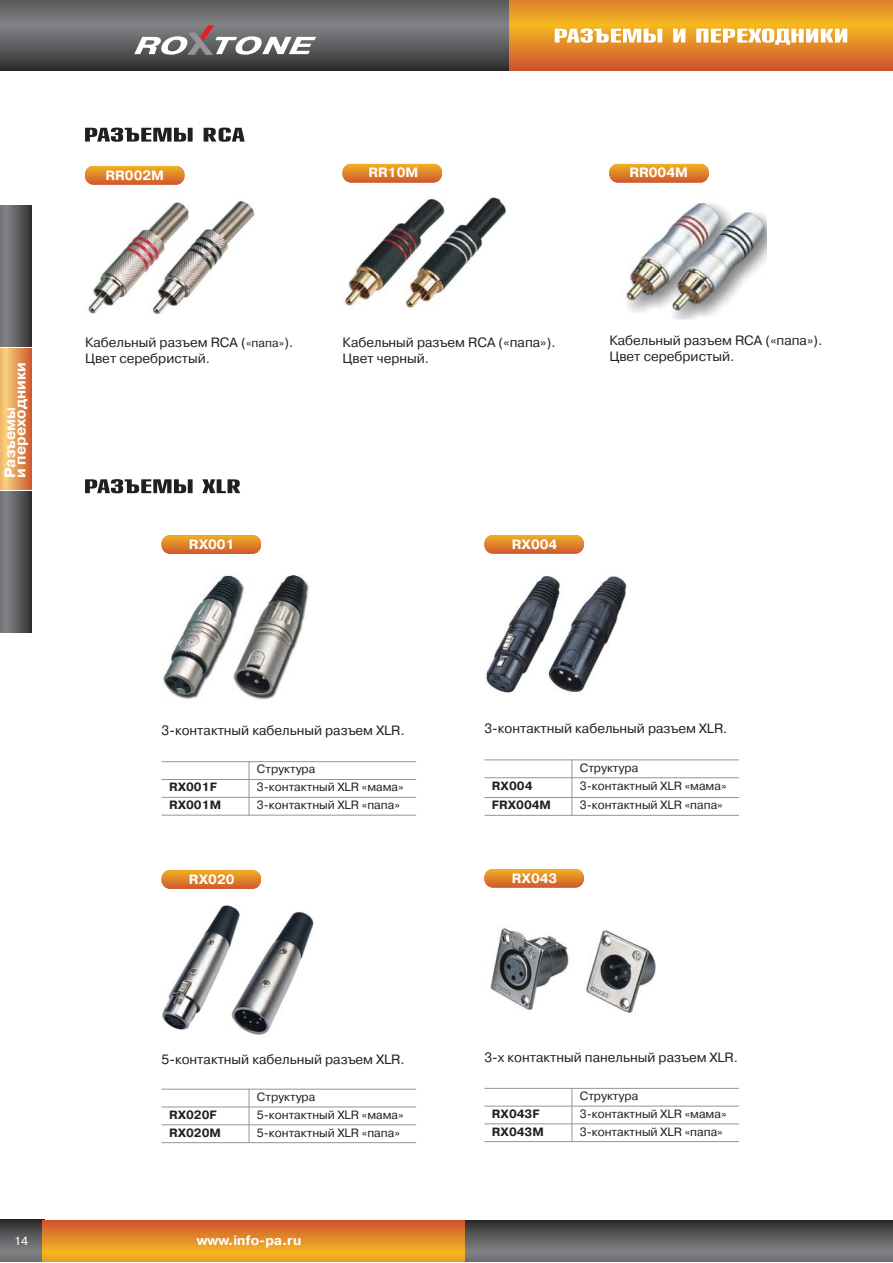
<style>
.page{position:relative;width:893px;height:1263px;background:#fff}
.page>*{position:absolute;margin:0;border:0;box-sizing:border-box;transform-origin:0 0}
.t1{font:700 15px/10.5px "Pragmatica C";color:#fff}
.t2{font:13.5px/16.2px "Pragmatica C";color:#231f20}
.t3{font:700 13.5px "Pragmatica C";color:#fff}
.t4{font:12px "Pragmatica C";color:#231f20}
.t5{font:700 12px "Pragmatica C";color:#231f20}
.t6{font:12px "Pragmatica C";color:#fff}
.s1{font-size:12px}
</style>
<div class="page">
<svg style="left:0;top:0;width:509px;height:71px;background:#5d5d60"></svg>
<svg style="left:509px;top:0;width:383px;height:71px;background:#e28928"></svg>
<svg style="left:134px;top:25px;width:182px;height:30px"></svg>
<svg style="left:465px;top:1220px;width:427px;height:42px;background:#5e5f61"></svg>
<svg style="left:0;top:1220px;width:43px;height:42px;background:#626060"></svg>
<svg style="left:43px;top:1220px;width:422px;height:42px;background:#e38c26"></svg>
<svg style="left:0;top:348px;width:32px;height:142px;background:#e69b59"></svg>
<svg style="left:0;top:205px;width:32px;height:142px;background:#5f6062"></svg>
<svg style="left:0;top:492px;width:32px;height:141px;background:#5f6062"></svg>
<svg style="left:555px;top:29px;width:292px;height:16px"></svg>
<svg style="left:85px;top:128px;width:160px;height:14px"></svg>
<svg style="left:85px;top:166px;width:99px;height:19px;background:#df842a"></svg>
<img style="left:88px;top:201px;width:167px;height:113px">
<svg style="left:342px;top:164px;width:100px;height:19px;background:#e0852c"></svg>
<img style="left:342px;top:197px;width:164px;height:111px">
<svg style="left:609px;top:164px;width:100px;height:19px;background:#e0842c"></svg>
<img style="left:626px;top:203px;width:140px;height:117px">
<svg style="left:85px;top:479px;width:155px;height:14px"></svg>
<svg style="left:162px;top:535px;width:99px;height:19px;background:#df8329"></svg>
<img style="left:163px;top:574px;width:146px;height:126px">
<hr style="left:249px;top:761px;width:1px;height:55px;background:#939598">
<hr style="left:162px;top:761px;width:254px;height:1px;background:#939598">
<hr style="left:162px;top:779px;width:254px;height:1px;background:#939598">
<hr style="left:162px;top:797px;width:254px;height:1px;background:#939598">
<hr style="left:162px;top:815px;width:254px;height:1px;background:#939598">
<svg style="left:484px;top:535px;width:100px;height:19px;background:#e0842b"></svg>
<img style="left:486px;top:576px;width:141px;height:117px">
<hr style="left:571px;top:760px;width:1px;height:56px;background:#939598">
<hr style="left:484px;top:760px;width:255px;height:1px;background:#939598">
<hr style="left:484px;top:777px;width:255px;height:1px;background:#939598">
<hr style="left:484px;top:797px;width:255px;height:1px;background:#939598">
<hr style="left:484px;top:815px;width:255px;height:1px;background:#939598">
<svg style="left:162px;top:870px;width:99px;height:19px;background:#df8329"></svg>
<img style="left:162px;top:905px;width:152px;height:130px">
<hr style="left:249px;top:1089px;width:1px;height:54px;background:#939598">
<hr style="left:162px;top:1089px;width:254px;height:1px;background:#939598">
<hr style="left:162px;top:1107px;width:254px;height:1px;background:#939598">
<hr style="left:162px;top:1124px;width:254px;height:1px;background:#939598">
<hr style="left:162px;top:1142px;width:254px;height:1px;background:#939598">
<svg style="left:484px;top:869px;width:100px;height:19px;background:#e0852b"></svg>
<img style="left:490px;top:928px;width:166px;height:85px">
<hr style="left:571px;top:1088px;width:1px;height:54px;background:#939598">
<hr style="left:484px;top:1088px;width:255px;height:1px;background:#939598">
<hr style="left:484px;top:1106px;width:255px;height:1px;background:#939598">
<hr style="left:484px;top:1123px;width:255px;height:1px;background:#939598">
<hr style="left:484px;top:1141px;width:255px;height:1px;background:#939598">
<p class="t3" style="left:106px;top:170px;width:60px">RR002M</p>
<p class="t3" style="left:368px;top:168px;width:51px">RR10M</p>
<p class="t3" style="left:629px;top:168px;width:60px">RR004M</p>
<p class="t1" style="left:6px;top:478px;width:117px;rotate:-90deg">Разъемы<br>и переходники</p>
<p class="t2" style="left:85px;top:336px;width:210px">Кабельный разъем RCA (<span class="s1">«папа»</span>).<br>Цвет серебристый.</p>
<p class="t2" style="left:342px;top:335px;width:215px">Кабельный разъем RCA («папа»).<br>Цвет черный.</p>
<p class="t2" style="left:609px;top:334px;width:215px">Кабельный разъем RCA («папа»).<br>Цвет серебристый.</p>
<p class="t3" style="left:189px;top:539px;width:47px">RX001</p>
<p class="t3" style="left:512px;top:539px;width:47px">RX004</p>
<p class="t2" style="left:162px;top:723px;width:244px">3-контактный кабельный разъем XLR.</p>
<p class="t4" style="left:257px;top:765px;width:60px">Структура</p>
<p class="t5" style="left:169px;top:783px;width:49px">RX001F</p>
<p class="t4" style="left:257px;top:783px;width:148px">3-контактный XLR «мама»</p>
<p class="t5" style="left:169px;top:801px;width:54px">RX001M</p>
<p class="t4" style="left:257px;top:801px;width:145px">3-контактный XLR «папа»</p>
<p class="t3" style="left:189px;top:874px;width:47px">RX020</p>
<p class="t2" style="left:162px;top:1052px;width:244px">5-контактный кабельный разъем XLR.</p>
<p class="t4" style="left:257px;top:1093px;width:60px">Структура</p>
<p class="t5" style="left:169px;top:1110px;width:49px">RX020F</p>
<p class="t4" style="left:257px;top:1110px;width:148px">5-контактный XLR «мама»</p>
<p class="t5" style="left:169px;top:1128px;width:53px">RX020M</p>
<p class="t4" style="left:257px;top:1128px;width:145px">5-контактный XLR «папа»</p>
<p class="t2" style="left:484px;top:721px;width:244px">3-контактный кабельный разъем XLR.</p>
<p class="t4" style="left:580px;top:763px;width:60px">Структура</p>
<p class="t5" style="left:492px;top:781px;width:42px">RX004</p>
<p class="t4" style="left:580px;top:781px;width:148px">3-контактный XLR «мама»</p>
<p class="t5" style="left:492px;top:801px;width:61px">FRX004M</p>
<p class="t4" style="left:580px;top:801px;width:145px">3-контактный XLR «папа»</p>
<p class="t3" style="left:512px;top:873px;width:47px">RX043</p>
<p class="t2" style="left:484px;top:1050px;width:255px">3-х контактный панельный разъем XLR.</p>
<p class="t4" style="left:580px;top:1092px;width:60px">Структура</p>
<p class="t5" style="left:492px;top:1110px;width:49px">RX043F</p>
<p class="t4" style="left:580px;top:1110px;width:148px">3-контактный XLR «мама»</p>
<p class="t5" style="left:492px;top:1127px;width:53px">RX043M</p>
<p class="t4" style="left:580px;top:1127px;width:145px">3-контактный XLR «папа»</p>
<p class="t6" style="left:14px;top:1237px;width:15px">14</p>
<p class="t3" style="left:197px;top:1235px;width:106px">www.info-pa.ru</p>
</div>
